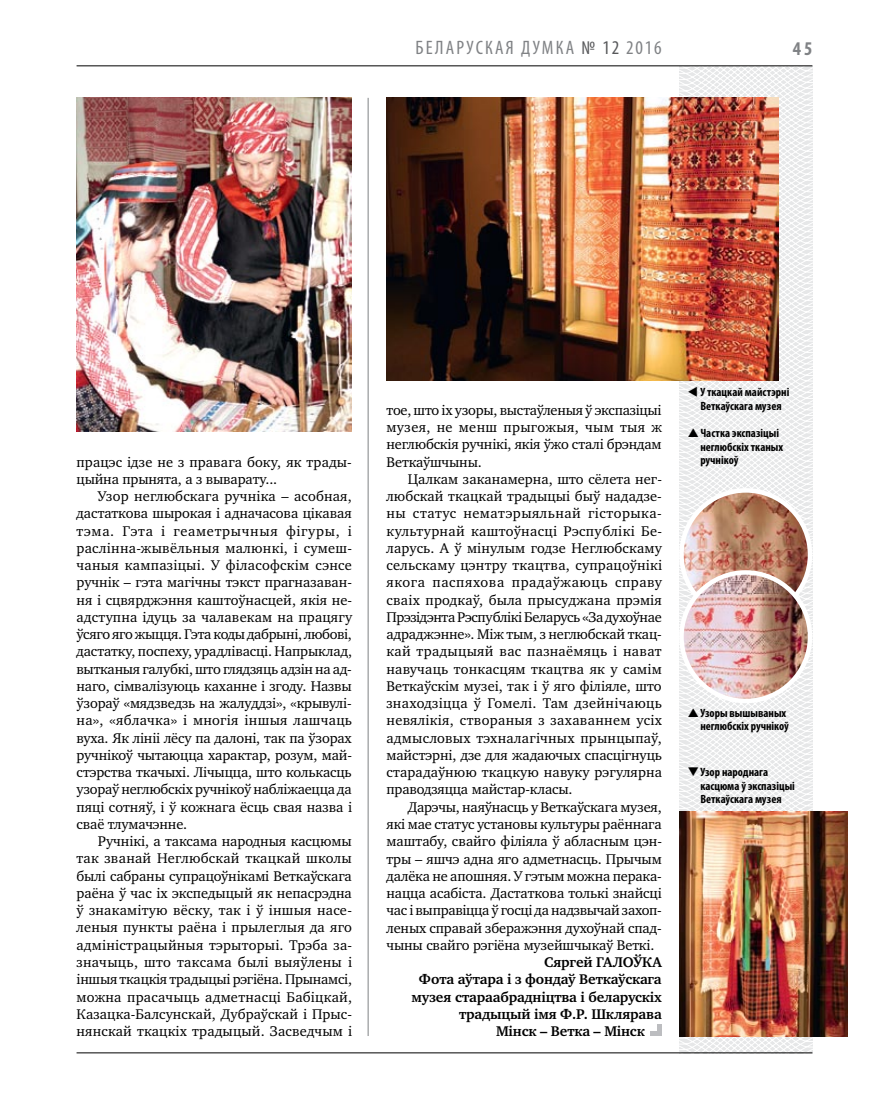
<style>
.page{position:relative;width:872px;height:1106px;background:#fff}
.page>*{position:absolute;margin:0;border:0;box-sizing:border-box;transform-origin:0 0}
.t1{font:condensed 19.5px "Myriad Pro";letter-spacing:.11em;color:#808285}
.t2{font:700 condensed 19.5px "Myriad Pro";color:#808285}
.t3{font:14.4px/17.2px "Charter C";letter-spacing:-.005em;color:#000;text-align:justify}
.t4{font:700 14.4px "Charter C";letter-spacing:-.01em;color:#000}
.t5{font:700 condensed 12px/13.5px "Myriad Pro";color:#000}
.s1{color:#58595b}
</style>
<div class="page">
<hr style="left:368px;top:98px;width:1px;height:938px;background:#808285">
<svg style="left:621px;top:65px;width:227px;height:989px"></svg>
<hr style="left:77px;top:65px;width:735px;height:1px;background:#000">
<hr style="left:77px;top:1052px;width:735px;height:1px;background:#000">
<img style="left:386px;top:97px;width:393px;height:283px">
<img style="left:681px;top:490px;width:129px;height:129px;border-radius:64px">
<div style="left:679px;top:488px;width:133px;height:133px;border:4px solid #fff;border-radius:50%"></div>
<img style="left:681px;top:572px;width:129px;height:129px;border-radius:64px">
<div style="left:679px;top:570px;width:133px;height:133px;border:4px solid #fff;border-radius:50%"></div>
<img style="left:77px;top:97px;width:275px;height:335px">
<img style="left:679px;top:811px;width:168px;height:225px">
<div style="left:657px;top:1024px;width:5px;height:12px;background:#bcbdc0"></div>
<div style="left:650px;top:1031px;width:12px;height:5px;background:#bcbdc0"></div>
<svg style="left:698px;top:396px;width:12px;height:1px"></svg>
<svg style="left:688px;top:428px;width:23px;height:10px"></svg>
<svg style="left:688px;top:708px;width:23px;height:10px"></svg>
<svg style="left:699px;top:776px;width:12px;height:1px"></svg>
<h1 class="t1" style="left:415px;top:36px;width:248px">БЕЛАРУСКАЯ ДУМКА <span class="s1">№ 12</span> 2016</h1>
<h1 class="t2" style="left:793px;top:37px;width:21px">45</h1>
<p class="t3" style="left:77px;top:453px;width:277px">працэс ідзе не з правага боку, як трады&shy;цыйна прынята, а з выварату...</p>
<p class="t3" style="left:77px;top:487px;width:277px;text-align:left;text-indent:21px">Узор неглюбскага ручніка – асобная, дастаткова шырокая і адначасова цікавая тэма. Гэта і геаметрычныя фігуры, і раслінна-жывёльныя малюнкі, і сумеш&shy;чаныя кампазіцыі. У філасофскім сэнсе ручнік – гэта магічны тэкст прагназаван&shy;ня і сцвярджэння каштоўнасцей, якія не&shy;адступна ідуць за чалавекам на працягу ўсяго яго жыцця. Гэта коды дабрыні, любові, дастатку, поспеху, урадлівасці. Напрыклад, вытканыя галубкі, што глядзяць адзін на ад&shy;наго, сімвалізуюць каханне і згоду. Назвы ўзораў «мядзведзь на жалуддзі», «крывулі&shy;на», «яблачка» і многія іншыя лашчаць вуха. Як лініі лёсу па далоні, так па ўзорах ручнікоў чытаюцца характар, розум, май&shy;стэрства ткачыхі. Лічыцца, што колькасць узораў неглюбскіх ручнікоў набліжаецца да пяці сотняў, і ў кожнага ёсць свая назва і сваё тлумачэнне.</p>
<p class="t3" style="left:77px;top:832px;width:277px;text-indent:21px">Ручнікі, а таксама народныя касцюмы так званай Неглюбскай ткацкай школы былі сабраны супрацоўнікамі Веткаўскага раёна ў час іх экспедыцый як непасрэдна ў знакамітую вёску, так і ў іншыя насе&shy;леныя пункты раёна і прылеглыя да яго адміністрацыйныя тэрыторыі. Трэба за&shy;значыць, што таксама былі выяўлены і іншыя ткацкія традыцыі рэгіёна. Прынамсі, можна прасачыць адметнасці Бабіцкай, Казацка-Балсунскай, Дубраўскай і Прыс&shy;нянскай ткацкіх традыцый. Засведчым і</p>
<p class="t3" style="left:386px;top:401px;width:277px">тое, што іх узоры, выстаўленыя ў экспазіцыі музея, не менш прыгожыя, чым тыя ж неглюбскія ручнікі, якія ўжо сталі брэндам Веткаўшчыны.</p>
<p class="t3" style="left:386px;top:470px;width:277px;text-indent:21px">Цалкам заканамерна, што сёлета нег&shy;любскай ткацкай традыцыі быў нададзе&shy;ны статус нематэрыяльнай гісторыка&shy;культурнай каштоўнасці Рэспублікі Бе&shy;ларусь. А ў мінулым годзе Неглюбскаму сельскаму цэнтру ткацтва, супрацоўнікі якога паспяхова прадаўжаюць справу сваіх продкаў, была прысуджана прэмія Прэзідэнта Рэспублікі Беларусь «За духоўнае адраджэнне». Між тым, з неглюбскай ткац&shy;кай традыцыяй вас пазнаёмяць і нават навучаць тонкасцям ткацтва як у самім Веткаўскім музеі, так і ў яго філіяле, што знаходзіцца ў Гомелі. Там дзейнічаюць невялікія, створаныя з захаваннем усіх адмысловых тэхналагічных прынцыпаў, майстэрні, дзе для жадаючых спасцігнуць старадаўнюю ткацкую навуку рэгулярна праводзяцца майстар-класы.</p>
<p class="t3" style="left:386px;top:798px;width:277px;text-indent:21px">Дарэчы, наяўнасць у Веткаўскага музея, які мае статус установы культуры раённага маштабу, свайго філіяла ў абласным цэн&shy;тры – яшчэ адна яго адметнасць. Прычым далёка не апошняя. У гэтым можна перака&shy;нацца асабіста. Дастаткова толькі знайсці час і выправіцца ў госці да надзвычай захоп&shy;леных справай зберажэння духоўнай спад&shy;чыны свайго рэгіёна музейшчыкаў Веткі.</p>
<p class="t4" style="left:544px;top:954px;width:119px">Сяргей ГАЛОЎКА</p>
<p class="t4" style="left:419px;top:971px;width:244px">Фота аўтара і з фондаў Веткаўскага</p>
<p class="t4" style="left:411px;top:988px;width:252px">музея стараабрадніцтва і беларускіх</p>
<p class="t4" style="left:459px;top:1006px;width:204px">традыцый імя Ф.Р. Шклярава</p>
<p class="t4" style="left:496px;top:1023px;width:150px">Мінск – Ветка – Мінск</p>
<p class="t5" style="left:687px;top:385px;width:103px;text-align:center">▼ У ткацкай майстэрні<br>Веткаўскага музея</p>
<p class="t5" style="left:700px;top:426px;width:84px">Частка экспазіцыі неглюбскіх тканых ручнікоў</p>
<p class="t5" style="left:700px;top:706px;width:90px">Узоры вышываных неглюбскіх ручнікоў</p>
<p class="t5" style="left:700px;top:765px;width:96px;text-indent:-13px">❑Узор народнага касцюма ў экспазіцыі<br>Веткаўскага музея</p>
</div>
